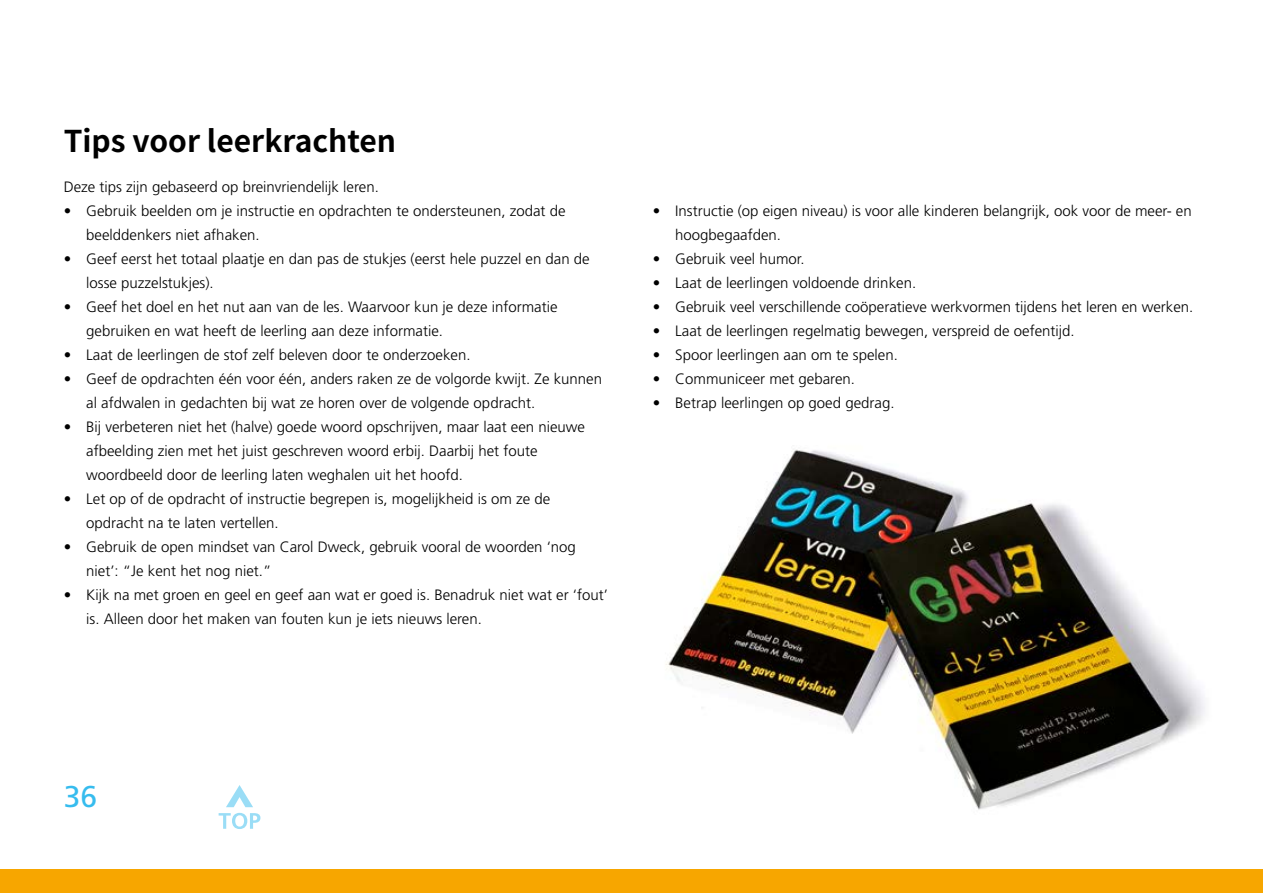
<style>
.page{position:relative;width:1263px;height:893px;background:#fff}
.page>*{position:absolute;margin:0;border:0;box-sizing:border-box;transform-origin:0 0}
.t1{font:700 30px "Source Han Sans JP";color:#000}
.t2{font:30px "Frutiger";color:#36bcee}
.t3{font:300 15px/24px "Frutiger";color:#000}
</style>
<div class="page">
<div style="left:0;top:869px;width:1263px;height:24px;background:#f7a600"></div>
<svg style="left:219px;top:813px;width:41px;height:16px"></svg>
<svg style="left:226px;top:785px;width:27px;height:22px"></svg>
<img style="left:666px;top:449px;width:539px;height:361px">
<h1 class="t1" style="left:64px;top:124px;width:334px">Tips voor leerkrachten</h1>
<p class="t3" style="left:64px;top:175px;width:317px">Deze tips zijn gebaseerd op breinvriendelijk leren.</p>
<p class="t3" style="left:86px;top:199px;width:481px;text-indent:-22px">• Gebruik beelden om je instructie en opdrachten te ondersteunen, zodat de beelddenkers niet afhaken.</p>
<p class="t3" style="left:86px;top:247px;width:505px;text-indent:-22px">• Geef eerst het totaal plaatje en dan pas de stukjes (eerst hele puzzel en dan de losse puzzelstukjes).</p>
<p class="t3" style="left:86px;top:295px;width:473px;text-indent:-22px">• Geef het doel en het nut aan van de les. Waarvoor kun je deze informatie gebruiken en wat heeft de leerling aan deze informatie.</p>
<p class="t3" style="left:64px;top:343px;width:408px">• Laat de leerlingen de stof zelf beleven door te onderzoeken.</p>
<p class="t3" style="left:86px;top:367px;width:517px;text-indent:-22px">• Geef de opdrachten één voor één, anders raken ze de volgorde kwijt. Ze kunnen al afdwalen in gedachten bij wat ze horen over de volgende opdracht.</p>
<p class="t3" style="left:86px;top:415px;width:500px;text-indent:-22px">• Bij verbeteren niet het (halve) goede woord opschrijven, maar laat een nieuwe afbeelding zien met het juist geschreven woord erbij. Daarbij het foute woordbeeld door de leerling laten weghalen uit het hoofd.</p>
<p class="t3" style="left:86px;top:487px;width:465px;text-indent:-22px">• Let op of de opdracht of instructie begrepen is, mogelijkheid is om ze de opdracht na te laten vertellen.</p>
<p class="t3" style="left:86px;top:535px;width:491px;text-indent:-22px">• Gebruik de open mindset van Carol Dweck, gebruik vooral de woorden ‘nog niet’: “Je kent het nog niet.”</p>
<p class="t3" style="left:86px;top:583px;width:523px;text-indent:-22px">• Kijk na met groen en geel en geef aan wat er goed is. Benadruk niet wat er ‘fout’ is. Alleen door het maken van fouten kun je iets nieuws leren.</p>
<p class="t3" style="left:675px;top:199px;width:518px;text-indent:-22px">• Instructie (op eigen niveau) is voor alle kinderen belangrijk, ook voor de meer- en hoogbegaafden.</p>
<p class="t3" style="left:653px;top:247px;width:153px">• Gebruik veel humor.</p>
<p class="t3" style="left:653px;top:271px;width:265px">• Laat de leerlingen voldoende drinken.</p>
<p class="t3" style="left:653px;top:295px;width:542px">• Gebruik veel verschillende coöperatieve werkvormen tijdens het leren en werken.</p>
<p class="t3" style="left:653px;top:319px;width:424px">• Laat de leerlingen regelmatig bewegen, verspreid de oefentijd.</p>
<p class="t3" style="left:653px;top:343px;width:247px">• Spoor leerlingen aan om te spelen.</p>
<p class="t3" style="left:653px;top:367px;width:204px">• Communiceer met gebaren.</p>
<p class="t3" style="left:653px;top:391px;width:243px">• Betrap leerlingen op goed gedrag.</p>
<h1 class="t2" style="left:64px;top:779px;width:35px">36</h1>
</div>
